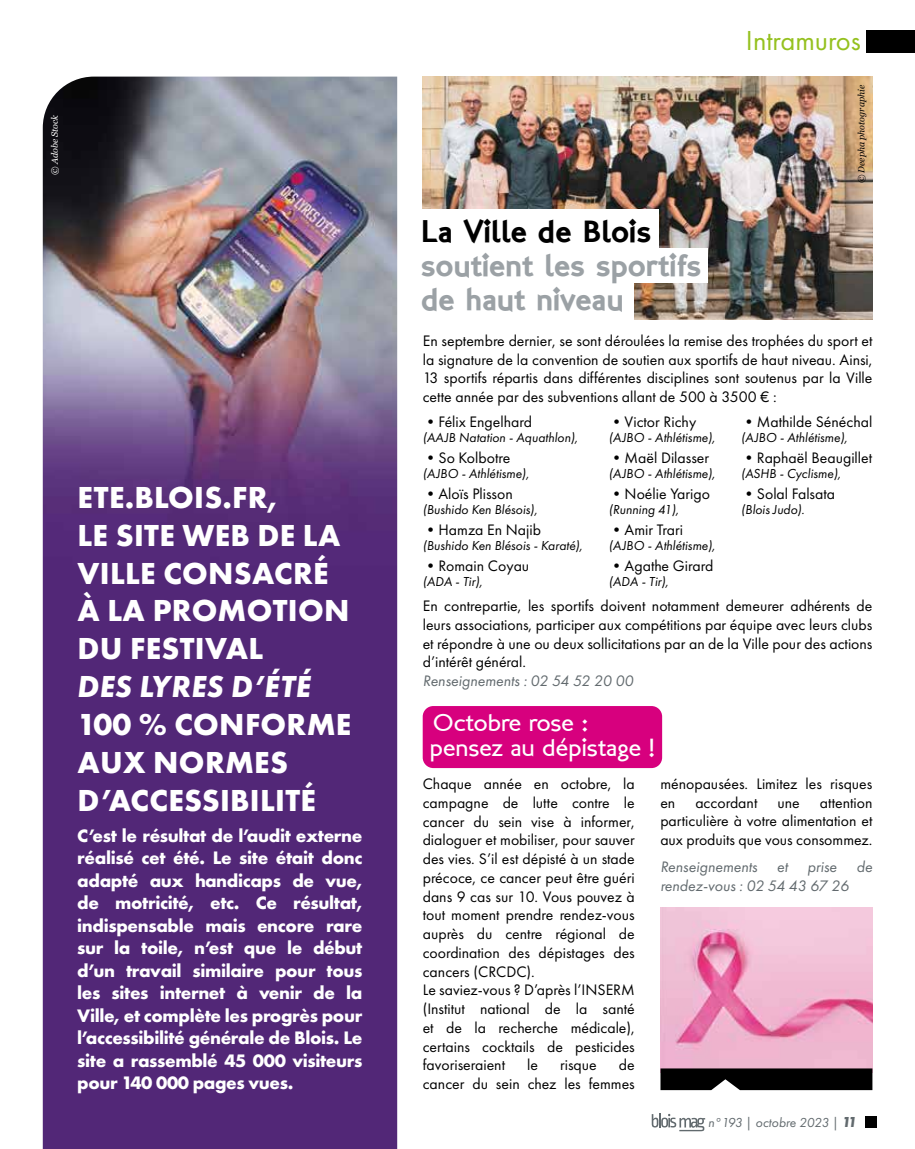
<style>
.page{position:relative;width:915px;height:1149px;background:#fff}
.page>*{position:absolute;margin:0;border:0;box-sizing:border-box;transform-origin:0 0}
.t1{font:700 31.5px/37.8px "Futura PT";letter-spacing:.01em;color:#fff}
.t2{font:italic 700 31.5px "Futura PT";letter-spacing:.01em;color:#fff}
.t3{font:31.05px/33.8px "London Two";color:#9ba1a5}
.t4{font:31.05px "London Two";color:#000}
.t5{font:28.5px "Futura PT";color:#95c11f}
.t6{font:24.9px/24.9px "London Between";color:#fff}
.t7{font:700 18.75px/22.5px "Futura PT";letter-spacing:-.02em;color:#fff;text-align:justify}
.t8{font:15.75px/18.8px "Futura PT";color:#000;text-align:justify}
.t9{font:italic 15.75px/18.8px "Futura PT";color:#626a6e}
.t10{font:italic 13.5px "Futura PT";color:#000}
.t11{font:italic 13.5px "Futura PT";color:#626a6e}
.t12{font:italic 9px "Georgia";color:#000}
.t13{font:italic 9px "Georgia";color:#fff}
.s1{font-weight:700;font-size:15px}
</style>
<div class="page">
<div style="left:865px;top:30px;width:49px;height:22px;background:#000"></div>
<div style="left:864px;top:1115px;width:12px;height:12px;background:#000"></div>
<svg style="left:651px;top:1113px;width:54px;height:17px"></svg>
<div style="left:422px;top:705px;width:240px;height:62px;background:#d7007e;border-radius:11px"></div>
<img style="left:422px;top:77px;width:450px;height:243px">
<img style="left:660px;top:907px;width:212px;height:161px">
<svg style="left:660px;top:1068px;width:212px;height:21px;background:#0c0b0c"></svg>
<div style="left:414px;top:209px;width:244px;height:43px;background:#fff"></div>
<div style="left:414px;top:248px;width:293px;height:34px;background:#fff"></div>
<div style="left:414px;top:280px;width:219px;height:40px;background:#fff"></div>
<img style="left:43px;top:77px;width:354px;height:1071px">
<p class="t13" style="left:48px;top:175px;width:61px;rotate:-90deg">© Adobe Stock</p>
<h1 class="t1" style="left:77px;top:477px;width:273px">ETE.BLOIS.FR,<br>LE SITE WEB DE LA<br>VILLE CONSACRÉ<br>À LA PROMOTION<br>DU FESTIVAL</h1>
<h1 class="t2" style="left:77px;top:667px;width:235px">DES LYRES D’ÉTÉ</h1>
<h1 class="t1" style="left:77px;top:704px;width:275px">100 % CONFORME<br>AUX NORMES<br>D’ACCESSIBILITÉ</h1>
<p class="t7" style="left:77px;top:823px;width:286px">C’est le résultat de l’audit externe réalisé cet été. Le site était donc adapté aux handicaps de vue, de motricité, etc. Ce résultat, indispensable mais encore rare sur la toile, n’est que le début d’un travail similaire pour tous les sites internet à venir de la Ville, et complète les progrès pour l’accessibilité générale de Blois. Le site a rassemblé 45 000 visiteurs pour 140 000 pages vues.</p>
<h3 class="t5" style="left:745px;top:24px;width:116px">Intramuros</h3>
<h2 class="t4" style="left:420px;top:211px;width:232px">La Ville de Blois</h2>
<h2 class="t3" style="left:420px;top:248px;width:282px">soutient les sportifs de haut niveau</h2>
<p class="t12" style="left:854px;top:183px;width:100px;rotate:-90deg">© Deepha photographie</p>
<p class="t8" style="left:422px;top:331px;width:451px">En septembre dernier, se sont déroulées la remise des trophées du sport et la signature de la convention de soutien aux sportifs de haut niveau. Ainsi, 13 sportifs répartis dans différentes disciplines sont soutenus par la Ville cette année par des subventions allant de 500 à 3500 € :</p>
<p class="t8" style="left:422px;top:412px;width:111px">•Félix Engelhard</p>
<p class="t10" style="left:422px;top:429px;width:156px">(AAJB Natation - Aquathlon),</p>
<p class="t8" style="left:422px;top:448px;width:89px">•So Kolbotre</p>
<p class="t10" style="left:422px;top:465px;width:108px">(AJBO - Athlétisme),</p>
<p class="t8" style="left:422px;top:484px;width:92px">•Aloïs Plisson</p>
<p class="t10" style="left:422px;top:501px;width:116px">(Bushido Ken Blésois),</p>
<p class="t8" style="left:422px;top:520px;width:120px">•Hamza En Najib</p>
<p class="t10" style="left:422px;top:537px;width:161px">(Bushido Ken Blésois - Karaté),</p>
<p class="t8" style="left:422px;top:556px;width:108px">•Romain Coyau</p>
<p class="t10" style="left:422px;top:573px;width:61px">(ADA - Tir),</p>
<p class="t8" style="left:608px;top:412px;width:89px">•Victor Richy</p>
<p class="t10" style="left:608px;top:429px;width:108px">(AJBO - Athlétisme),</p>
<p class="t8" style="left:608px;top:448px;width:102px">•Maël Dilasser</p>
<p class="t10" style="left:608px;top:465px;width:108px">(AJBO - Athlétisme),</p>
<p class="t8" style="left:608px;top:484px;width:102px">•Noélie Yarigo</p>
<p class="t10" style="left:608px;top:501px;width:71px">(Running 41),</p>
<p class="t8" style="left:608px;top:520px;width:76px">•Amir Trari</p>
<p class="t10" style="left:608px;top:537px;width:108px">(AJBO - Athlétisme),</p>
<p class="t8" style="left:608px;top:556px;width:106px">•Agathe Girard</p>
<p class="t10" style="left:608px;top:573px;width:61px">(ADA - Tir),</p>
<p class="t8" style="left:740px;top:412px;width:133px">•Mathilde Sénéchal</p>
<p class="t10" style="left:740px;top:429px;width:108px">(AJBO - Athlétisme),</p>
<p class="t8" style="left:740px;top:448px;width:132px">•Raphaël Beaugillet</p>
<p class="t10" style="left:740px;top:465px;width:101px">(ASHB - Cyclisme),</p>
<p class="t8" style="left:740px;top:484px;width:95px">•Solal Falsata</p>
<p class="t10" style="left:740px;top:501px;width:65px">(Blois Judo).</p>
<p class="t8" style="left:422px;top:596px;width:451px">En contrepartie, les sportifs doivent notamment demeurer adhérents de leurs associations, participer aux compétitions par équipe avec leurs clubs et répondre à une ou deux sollicitations par an de la Ville pour des actions d’intérêt général.</p>
<p class="t9" style="left:422px;top:671px;width:212px">Renseignements : 02 54 52 20 00</p>
<h3 class="t6" style="left:429px;top:710px;width:226px">Octobre rose : pensez au dépistage !</h3>
<p class="t8" style="left:422px;top:774px;width:213px;text-align:left">Chaque année en octobre, la campagne de lutte contre le cancer du sein vise à informer, dialoguer et mobiliser, pour sauver des vies. S’il est dépisté à un stade précoce, ce cancer peut être guéri dans 9 cas sur 10. Vous pouvez à tout moment prendre rendez‑vous auprès du centre régional de coordination des dépistages des cancers (CRCDC).<br>Le saviez-vous ? D’après l’INSERM (Institut national de la santé et de la recherche médicale), certains cocktails de pesticides favoriseraient</p>
<p class="t8" style="left:660px;top:773px;width:213px">ménopausées. Limitez les risques en</p>
<p class="t8" style="left:695px;top:792px;width:63px">accordant</p>
<p class="t8" style="left:777px;top:792px;width:24px">une</p>
<p class="t8" style="left:660px;top:792px;width:213px;text-indent:159px">attention particulière à votre alimentation et aux produits que vous consommez.</p>
<p class="t9" style="left:660px;top:857px;width:213px">Renseignements et prise de rendez‑vous : 02 54 43 67 26</p>
<p class="t8" style="left:422px;top:1055px;width:213px;text-align:right">de<br>cancer du sein chez les femmes</p>
<p class="t8" style="left:527px;top:1055px;width:12px">le</p>
<p class="t8" style="left:560px;top:1055px;width:38px">risque</p>
<p class="t11" style="left:708px;top:1114px;width:150px">n°193 | octobre 2023 | <span class="s1">11</span></p>
</div>
